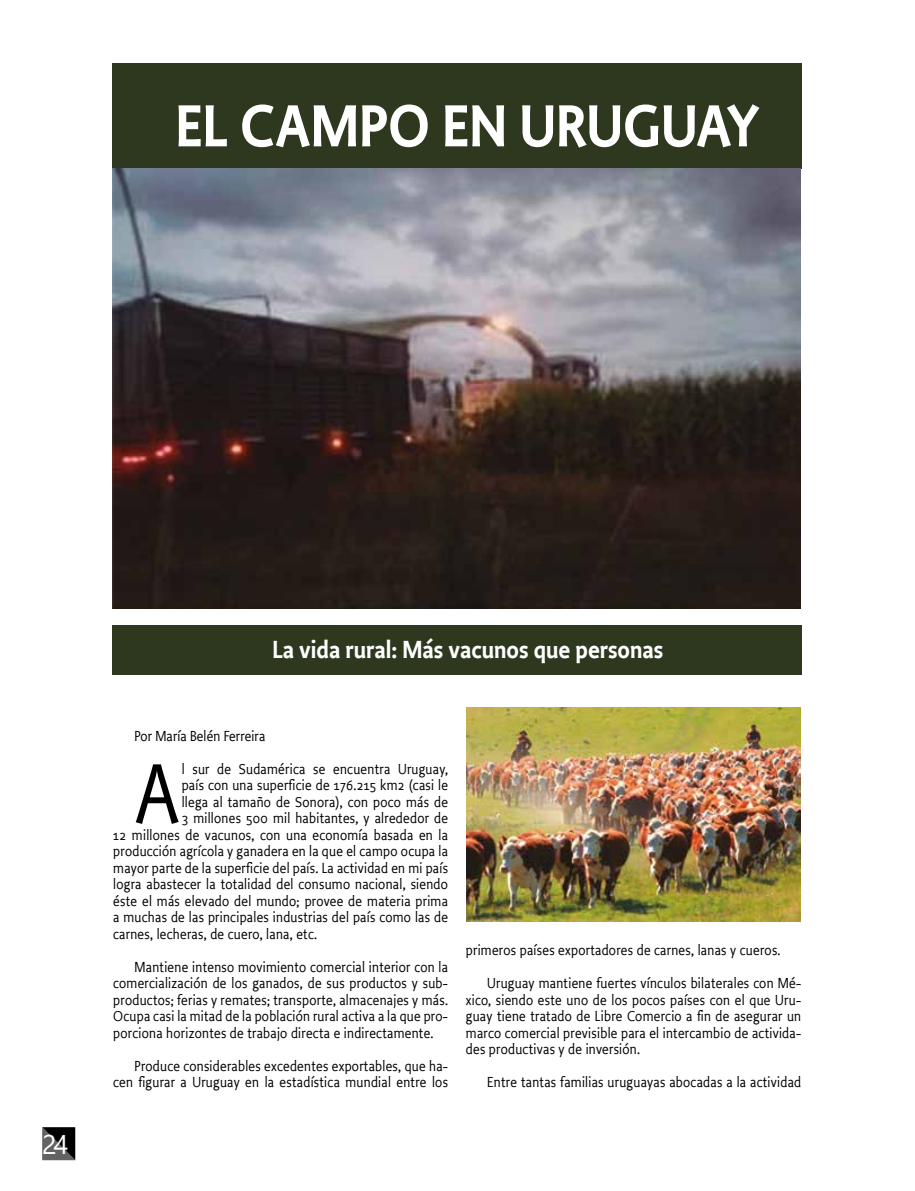
<style>
.page{position:relative;width:915px;height:1191px;background:#fff}
.page>*{position:absolute;margin:0;border:0;box-sizing:border-box;transform-origin:0 0}
.t1{font:88.05px "Productus";color:#000}
.t2{font:600 61.5px "Productus";color:#fff}
.t3{font:27px "Segoe UI";color:#fff}
.t4{font:600 25.5px "Productus";color:#fff}
.t5{font:15px/16.5px "Productus";letter-spacing:.02em;color:#000;text-align:justify}
</style>
<div class="page">
<div style="left:113px;top:63px;width:688px;height:105px;background:#2d381f"></div>
<div style="left:113px;top:625px;width:688px;height:49px;background:#2d381f"></div>
<img style="left:113px;top:168px;width:687px;height:440px">
<img style="left:466px;top:707px;width:334px;height:214px">
<svg style="left:42px;top:1127px;width:33px;height:33px"></svg>
<h2 class="t2" style="left:175px;top:87px;width:586px">EL CAMPO EN URUGUAY</h2>
<h3 class="t3" style="left:42px;top:1118px;width:28px">24</h3>
<h3 class="t4" style="left:272px;top:633px;width:392px">La vida rural: Más vacunos que personas</h3>
<p class="t5" style="left:134px;top:727px;width:132px">Por María Belén Ferreira</p>
<h1 class="t1" style="left:134px;top:741px;width:47px">A</h1>
<p class="t5" style="left:182px;top:760px;width:268px">l sur de Sudamérica se encuentra Uruguay,</p>
<p class="t5" style="left:182px;top:777px;width:268px">país con una superficie de 176.215 km2 (casi le</p>
<p class="t5" style="left:182px;top:793px;width:268px">llega al tamaño de Sonora), con poco más de</p>
<p class="t5" style="left:182px;top:810px;width:268px">3 millones 500 mil habitantes, y alrededor de</p>
<p class="t5" style="left:113px;top:826px;width:336px">12 millones de vacunos, con una economía basada en la</p>
<p class="t5" style="left:113px;top:843px;width:336px">producción agrícola y ganadera en la que el campo ocupa la</p>
<p class="t5" style="left:113px;top:859px;width:336px">mayor parte de la superficie del país. La actividad en mi país</p>
<p class="t5" style="left:113px;top:876px;width:336px">logra abastecer la totalidad del consumo nacional, siendo</p>
<p class="t5" style="left:113px;top:892px;width:336px">éste el más elevado del mundo; provee de materia prima</p>
<p class="t5" style="left:113px;top:909px;width:336px">a muchas de las principales industrias del país como las de</p>
<p class="t5" style="left:113px;top:925px;width:205px">carnes, lecheras, de cuero, lana, etc.</p>
<p class="t5" style="left:113px;top:958px;width:336px;text-indent:21px">Mantiene intenso movimiento comercial interior con la comercialización de los ganados, de sus productos y sub&shy;productos; ferias y remates; transporte, almacenajes y más.<br>Ocupa casi la mitad de la población rural activa a la que pro&shy;porciona horizontes de trabajo directa e indirectamente.</p>
<p class="t5" style="left:113px;top:1057px;width:336px;text-align:right">Produce considerables excedentes exportables, que ha&shy;cen figurar a Uruguay en la estadística mundial entre los</p>
<p class="t5" style="left:465px;top:942px;width:316px">primeros países exportadores de carnes, lanas y cueros.</p>
<p class="t5" style="left:465px;top:975px;width:336px;text-indent:21px">Uruguay mantiene fuertes vínculos bilaterales con Mé&shy;xico, siendo este uno de los pocos países con el que Uru&shy;guay tiene tratado de Libre Comercio a fin de asegurar un marco comercial previsible para el intercambio de activida&shy;des productivas y de inversión.</p>
<p class="t5" style="left:487px;top:1074px;width:315px">Entre tantas familias uruguayas abocadas a la actividad</p>
</div>
